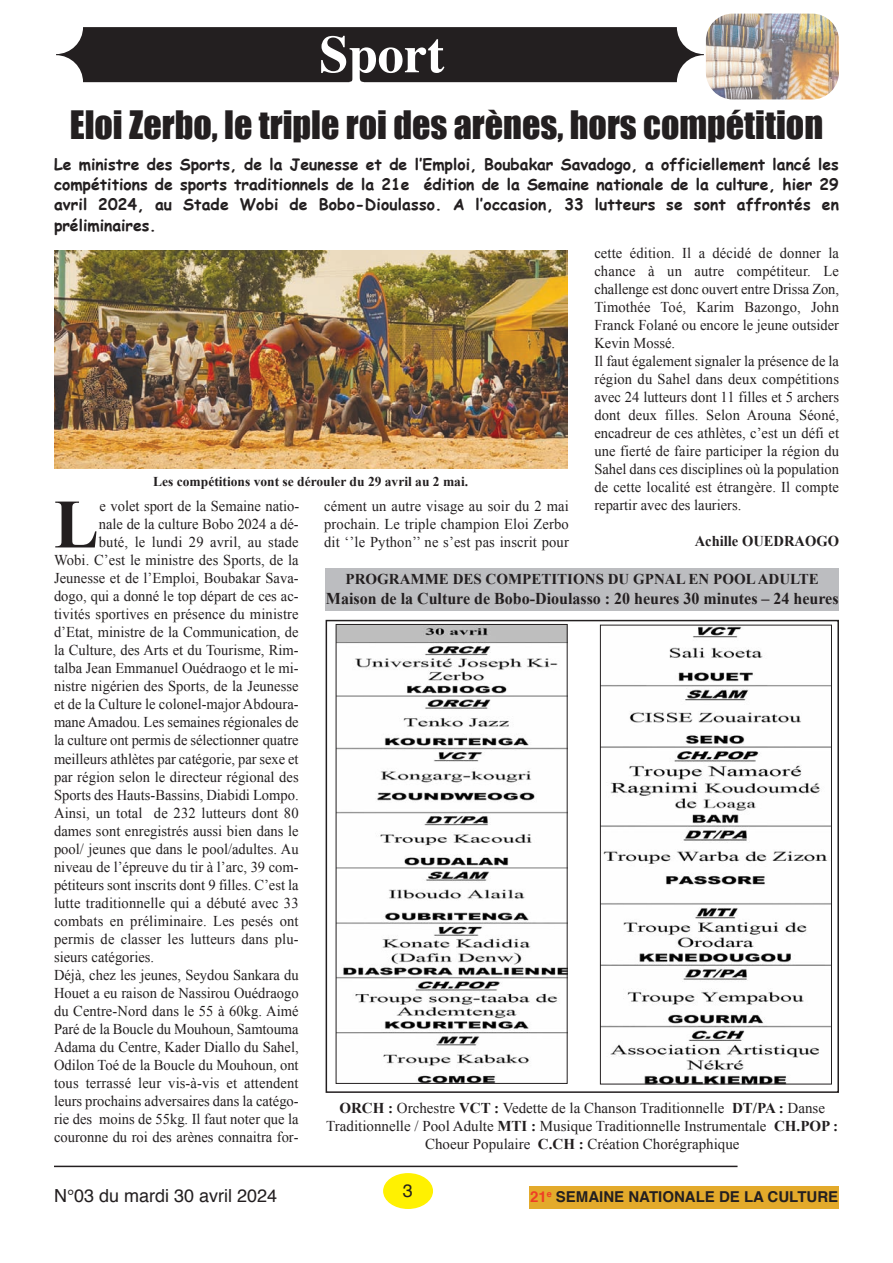
<style>
.page{position:relative;width:893px;height:1263px;background:#fff}
.page>*{position:absolute;margin:0;border:0;box-sizing:border-box;transform-origin:0 0}
.t1{font:700 69.3px "Times New Roman";color:#231f20}
.t2{font:700 52.5px "Times";color:#fff}
.t3{font:36px "Impact";color:#231f20}
.t4{font:18px "Helvetica";color:#231f20}
.t5{font:700 16.5px "Times New Roman";color:#231f20}
.t6{font:700 15.75px/20.2px "Comic Sans MS";letter-spacing:.01em;color:#231f20;text-align:justify}
.t7{font:15px/18px "Times New Roman";color:#231f20;text-align:justify}
.t8{font:700 15px "Times New Roman";color:#231f20}
.t9{font:700 15px "Helvetica";color:#231f20}
.t10{font:700 13.5px "Times New Roman";color:#231f20}
.s1{font-weight:700}
.s2{color:#ef3e25}
</style>
<div class="page">
<img style="left:706px;top:14px;width:133px;height:85px;border-radius:27px">
<div style="left:56px;top:27px;width:648px;height:55px;background:#231f20;border-radius:27px"></div>
<hr style="left:54px;top:1166px;width:683px;height:1px;background:#231f20">
<div style="left:383px;top:1173px;width:50px;height:36px;background:#fff101;border-radius:50%"></div>
<div style="left:529px;top:1187px;width:310px;height:22px;background:#e3aa2b"></div>
<img style="left:54px;top:250px;width:513px;height:218px">
<div style="left:326px;top:620px;width:513px;height:473px;border:2px solid #231f20"></div>
<div style="left:326px;top:568px;width:513px;height:43px;background:#bcbdc0"></div>
<img style="left:338px;top:626px;width:227px;height:456px">
<div style="left:336px;top:624px;width:231px;height:460px;border:1px solid #231f20"></div>
<img style="left:602px;top:627px;width:228px;height:455px">
<div style="left:600px;top:625px;width:232px;height:459px;border:1px solid #231f20"></div>
<h2 class="t2" style="left:319px;top:33px;width:127px">Sport</h2>
<h3 class="t3" style="left:70px;top:103px;width:755px">Eloi Zerbo, le triple roi des arènes, hors compétition</h3>
<p class="t6" style="left:54px;top:153px;width:786px">Le ministre des Sports, de la Jeunesse et de l’Emploi, Boubakar Savadogo, a officiellement lancé les compétitions de sports traditionnels de la 21e édition de la Semaine nationale de la culture, hier 29 avril 2024, au Stade Wobi de Bobo-Dioulasso. A l’occasion, 33 lutteurs se sont affrontés en préliminaires.</p>
<p class="t7" style="left:594px;top:244px;width:246px;text-align:left">cette édition. Il a décidé de donner la chance à un autre compétiteur. Le challenge est donc ouvert entre Drissa Zon, Timothée Toé, Karim Bazongo, John Franck Folané ou encore le jeune outsider Kevin Mossé.<br>Il faut également signaler la présence de la région du Sahel dans deux compétitions avec 24 lutteurs dont 11 filles et 5 archers dont deux filles. Selon Arouna Séoné, encadreur de ces athlètes, c’est un défi et une fierté de faire participer la région du Sahel dans ces disciplines où la population de cette localité est étrangère. Il compte repartir avec des lauriers.</p>
<p class="t8" style="left:695px;top:532px;width:146px">Achille OUEDRAOGO</p>
<p class="t10" style="left:153px;top:474px;width:316px">Les compétitions vont se dérouler du 29 avril au 2 mai.</p>
<h1 class="t1" style="left:54px;top:486px;width:46px">L</h1>
<p class="t7" style="left:100px;top:497px;width:201px">e volet sport de la Semaine natio-</p>
<p class="t7" style="left:324px;top:497px;width:246px">cément un autre visage au soir du 2 mai prochain. Le triple champion Eloi Zerbo dit ‘’le Python’’ ne s’est pas inscrit pour</p>
<p class="t7" style="left:99px;top:515px;width:201px">nale de la culture Bobo 2024 a dé-</p>
<p class="t7" style="left:99px;top:533px;width:201px">buté, le lundi 29 avril, au stade</p>
<p class="t7" style="left:54px;top:551px;width:246px">Wobi. C’est le ministre des Sports, de la</p>
<p class="t7" style="left:54px;top:569px;width:246px">Jeunesse et de l’Emploi, Boubakar Sava-</p>
<p class="t7" style="left:54px;top:587px;width:246px">dogo, qui a donné le top départ de ces ac-</p>
<p class="t7" style="left:54px;top:605px;width:246px">tivités sportives en présence du ministre</p>
<p class="t7" style="left:54px;top:623px;width:246px">d’Etat, ministre de la Communication, de</p>
<p class="t7" style="left:54px;top:641px;width:246px">la Culture, des Arts et du Tourisme, Rim-</p>
<p class="t7" style="left:54px;top:659px;width:246px">talba Jean Emmanuel Ouédraogo et le mi-</p>
<p class="t7" style="left:54px;top:677px;width:246px">nistre nigérien des Sports, de la Jeunesse</p>
<p class="t7" style="left:54px;top:695px;width:246px">et de la Culture le colonel-major Abdoura-</p>
<p class="t7" style="left:54px;top:713px;width:246px">mane Amadou. Les semaines régionales de</p>
<p class="t7" style="left:54px;top:731px;width:246px">la culture ont permis de sélectionner quatre</p>
<p class="t7" style="left:54px;top:749px;width:246px">meilleurs athlètes par catégorie, par sexe et</p>
<p class="t7" style="left:54px;top:767px;width:246px">par région selon le directeur régional des</p>
<p class="t7" style="left:54px;top:785px;width:246px">Sports des Hauts-Bassins, Diabidi Lompo.</p>
<p class="t7" style="left:54px;top:803px;width:246px">Ainsi, un total de 232 lutteurs dont 80</p>
<p class="t7" style="left:54px;top:821px;width:246px">dames sont enregistrés aussi bien dans le</p>
<p class="t7" style="left:54px;top:839px;width:246px">pool/ jeunes que dans le pool/adultes. Au</p>
<p class="t7" style="left:54px;top:857px;width:246px">niveau de l’épreuve du tir à l’arc, 39 com-</p>
<p class="t7" style="left:54px;top:875px;width:246px">pétiteurs sont inscrits dont 9 filles. C’est la</p>
<p class="t7" style="left:54px;top:893px;width:246px">lutte traditionnelle qui a débuté avec 33</p>
<p class="t7" style="left:54px;top:911px;width:246px">combats en préliminaire. Les pesés ont</p>
<p class="t7" style="left:54px;top:929px;width:246px">permis de classer les lutteurs dans plu-</p>
<p class="t7" style="left:54px;top:947px;width:102px">sieurs catégories.</p>
<p class="t7" style="left:54px;top:965px;width:246px">Déjà, chez les jeunes, Seydou Sankara du</p>
<p class="t7" style="left:54px;top:983px;width:246px">Houet a eu raison de Nassirou Ouédraogo</p>
<p class="t7" style="left:54px;top:1001px;width:246px">du Centre-Nord dans le 55 à 60kg. Aimé</p>
<p class="t7" style="left:54px;top:1019px;width:246px">Paré de la Boucle du Mouhoun, Samtouma</p>
<p class="t7" style="left:54px;top:1037px;width:246px">Adama du Centre, Kader Diallo du Sahel,</p>
<p class="t7" style="left:54px;top:1055px;width:246px">Odilon Toé de la Boucle du Mouhoun, ont</p>
<p class="t7" style="left:54px;top:1073px;width:246px">tous terrassé leur vis-à-vis et attendent</p>
<p class="t7" style="left:54px;top:1091px;width:246px">leurs prochains adversaires dans la catégo-</p>
<p class="t7" style="left:54px;top:1109px;width:246px">rie des moins de 55kg. Il faut noter que la</p>
<p class="t7" style="left:54px;top:1127px;width:246px">couronne du roi des arènes connaitra for-</p>
<p class="t8" style="left:346px;top:570px;width:475px">PROGRAMME DES COMPETITIONS DU GPNAL EN POOL ADULTE</p>
<p class="t5" style="left:326px;top:590px;width:514px">Maison de la Culture de Bobo-Dioulasso : 20 heures 30 minutes – 24 heures</p>
<p class="t7" style="left:326px;top:1099px;width:513px;text-align:center"><span class="s1">ORCH :</span> Orchestre <span class="s1">VCT :</span> Vedette de la Chanson Traditionnelle <span class="s1">DT/PA :</span> Danse<br>Traditionnelle / Pool Adulte <span class="s1">MTI :</span> Musique Traditionnelle Instrumentale <span class="s1">CH.POP :<br></span>Choeur Populaire <span class="s1">C.CH :</span> Création Chorégraphique</p>
<p class="t4" style="left:54px;top:1188px;width:225px">N°03 du mardi 30 avril 2024</p>
<p class="t4" style="left:403px;top:1183px;width:12px">3</p>
<p class="t9" style="left:530px;top:1191px;width:310px"><span class="s2">21</span><sup>e</sup> SEMAINE NATIONALE DE LA CULTURE</p>
</div>
